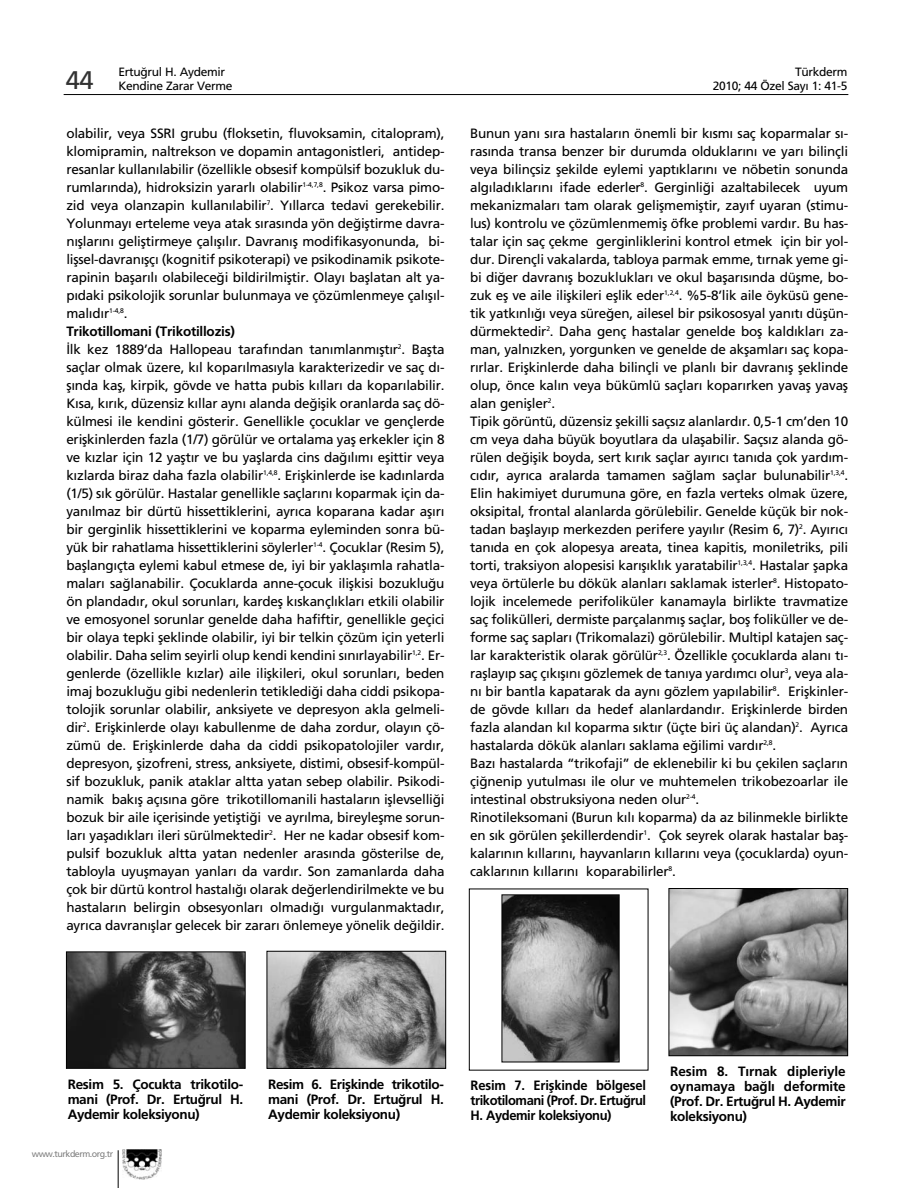
<style>
.page{position:relative;width:918px;height:1188px;background:#fff}
.page>*{position:absolute;margin:0;border:0;box-sizing:border-box;transform-origin:0 0}
.t1{font:25.5px "Frutiger";color:#333}
.t2{font:13.5px/18px "Frutiger";letter-spacing:-.015em;color:#000}
.t3{font:700 13.5px/15px "Frutiger";letter-spacing:-.03em;color:#000;text-align:justify}
.t4{font:700 13.5px/15px "Frutiger";letter-spacing:-.03em;color:#000;text-align:justify;scale:.96 1}
.t5{font:12px/13.5px "Frutiger";letter-spacing:-.03em;color:#000}
.t6{font:9px "Frutiger";letter-spacing:-.055em;color:#808080}
.s1{font-weight:700}
</style>
<div class="page">
<img style="left:68px;top:954px;width:175px;height:113px">
<div style="left:66px;top:952px;width:179px;height:117px;border:1px solid #000"></div>
<img style="left:269px;top:953px;width:175px;height:114px">
<div style="left:267px;top:951px;width:179px;height:118px;border:1px solid #000"></div>
<img style="left:504px;top:897px;width:113px;height:163px">
<div style="left:502px;top:895px;width:117px;height:167px;border:1px solid #000"></div>
<img style="left:671px;top:890px;width:175px;height:164px">
<div style="left:669px;top:888px;width:179px;height:168px;border:1px solid #000"></div>
<hr style="left:64px;top:94px;width:784px;height:1px;background:#000">
<img style="left:123px;top:1149px;width:39px;height:30px">
<hr style="left:118px;top:1150px;width:1px;height:38px;background:#000">
<p class="t5" style="left:118px;top:66px;width:116px">Ertu¤rul H. Aydemir<br>Kendine Zarar Verme</p>
<p class="t5" style="left:795px;top:66px;width:54px">Türkderm</p>
<h1 class="t1" style="left:66px;top:70px;width:29px">44</h1>
<p class="t5" style="left:713px;top:80px;width:136px">2010; 44 Özel Say› 1: 41-5</p>
<p class="t2" style="left:66px;top:125px;width:380px">olabilir, veya SSRI grubu (floksetin, fluvoksamin, citalopram), klomipramin, naltrekson ve dopamin antagonistleri, antidep&shy;resanlar kullan›labilir (özellikle obsesif kompülsif bozukluk du&shy;rumlar›nda), hidroksizin yararl› olabilir<sup>1-4,7,8</sup>. Psikoz varsa pimo&shy;zid veya olanzapin kullan›labilir<sup>7</sup>. Y›llarca tedavi gerekebilir.<br>Yolunmay› erteleme veya atak s›ras›nda yön de¤ifltirme davra&shy;n›fllar›n› gelifltirmeye çal›fl›l›r. Davran›fl modifikasyonunda, bi&shy;liflsel-davran›flç› (kognitif psikoterapi) ve psikodinamik psikote&shy;rapinin baflar›l› olabilece¤i bildirilmifltir. Olay› bafllatan alt ya&shy;p›daki psikolojik sorunlar bulunmaya ve çözümlenmeye çal›fl›l&shy;mal›d›r<sup>1-4,8</sup>.<br><span class="s1">Trikotillomani (Trikotillozis)<br></span>‹lk kez 1889’da Hallopeau taraf›ndan tan›mlanm›flt›r<sup>2</sup>. Baflta saçlar olmak üzere, k›l kopar›lmas›yla karakterizedir ve saç d›- fl›nda kafl, kirpik, gövde ve hatta pubis k›llar› da kopar›labilir.<br>K›sa, k›r›k, düzensiz k›llar ayn› alanda de¤iflik oranlarda saç dö&shy;külmesi ile kendini gösterir. Genellikle çocuklar ve gençlerde eriflkinlerden fazla (1/7) görülür ve ortalama yafl erkekler için 8 ve k›zlar için 12 yaflt›r ve bu yafllarda cins da¤›l›m› eflittir veya k›zlarda biraz daha fazla olabilir<sup>1,4,8</sup>. Eriflkinlerde ise kad›nlarda (1/5) s›k görülür. Hastalar genellikle saçlar›n› koparmak için da&shy;yan›lmaz bir dürtü hissettiklerini, ayr›ca koparana kadar afl›r› bir gerginlik hissettiklerini ve koparma eyleminden sonra bü&shy;yük bir rahatlama hissettiklerini söylerler<sup>1-4</sup>. Çocuklar (Resim 5), bafllang›çta eylemi kabul etmese de, iyi bir yaklafl›mla rahatla&shy;malar› sa¤lanabilir. Çocuklarda anne-çocuk iliflkisi bozuklu¤u ön plandad›r, okul sorunlar›, kardefl k›skançl›klar› etkili olabilir ve emosyonel sorunlar genelde daha hafiftir, genellikle geçici bir olaya tepki fleklinde olabilir, iyi bir telkin çözüm için yeterli olabilir. Daha selim seyirli olup kendi kendini s›n›rlayabilir<sup>1,2</sup>. Er&shy;genlerde (özellikle k›zlar) aile iliflkileri, okul sorunlar›, beden imaj bozuklu¤u gibi nedenlerin tetikledi¤i daha ciddi psikopa&shy;tolojik sorunlar olabilir, anksiyete ve depresyon akla gelmeli&shy;dir<sup>2</sup>. Eriflkinlerde olay› kabullenme de daha zordur, olay›n çö&shy;zümü de. Eriflkinlerde daha da ciddi psikopatolojiler vard›r, depresyon, flizofreni, stress, anksiyete, distimi, obsesif-kompül&shy;sif bozukluk, panik ataklar altta yatan sebep olabilir. Psikodi&shy;namik bak›fl aç›s›na göre trikotillomanili hastalar›n ifllevselli¤i bozuk bir aile içerisinde yetiflti¤i ve ayr›lma, bireyleflme sorun&shy;lar› yaflad›klar› ileri sürülmektedir<sup>2</sup>. Her ne kadar obsesif kom&shy;pulsif bozukluk altta yatan nedenler aras›nda gösterilse de, tabloyla uyuflmayan yanlar› da vard›r. Son zamanlarda daha çok bir dürtü kontrol hastal›¤› olarak de¤erlendirilmekte ve bu hastalar›n belirgin obsesyonlar› olmad›¤› vurgulanmaktad›r, ayr›ca davran›fllar gelecek bir zarar› önlemeye yönelik de¤ildir.</p>
<p class="t2" style="left:470px;top:125px;width:380px">Bunun yan› s›ra hastalar›n önemli bir k›sm› saç koparmalar s›- ras›nda transa benzer bir durumda olduklar›n› ve yar› bilinçli veya bilinçsiz flekilde eylemi yapt›klar›n› ve nöbetin sonunda alg›lad›klar›n› ifade ederler<sup>8</sup>. Gerginli¤i azaltabilecek uyum mekanizmalar› tam olarak geliflmemifltir, zay›f uyaran (stimu&shy;lus) kontrolu ve çözümlenmemifl öfke problemi vard›r. Bu has&shy;talar için saç çekme gerginliklerini kontrol etmek için bir yol&shy;dur. Dirençli vakalarda, tabloya parmak emme, t›rnak yeme gi&shy;bi di¤er davran›fl bozukluklar› ve okul baflar›s›nda düflme, bo&shy;zuk efl ve aile iliflkileri efllik eder<sup>1,2,4</sup>. %5-8’lik aile öyküsü gene&shy;tik yatk›nl›¤› veya süre¤en, ailesel bir psikososyal yan›t› düflün&shy;dürmektedir<sup>2</sup>. Daha genç hastalar genelde bofl kald›klar› za&shy;man, yaln›zken, yorgunken ve genelde de akflamlar› saç kopa&shy;r›rlar. Eriflkinlerde daha bilinçli ve planl› bir davran›fl fleklinde olup, önce kal›n veya bükümlü saçlar› kopar›rken yavafl yavafl alan genifller<sup>2</sup>.<br>Tipik görüntü, düzensiz flekilli saçs›z alanlard›r. 0,5-1 cm’den 10 cm veya daha büyük boyutlara da ulaflabilir. Saçs›z alanda gö&shy;rülen de¤iflik boyda, sert k›r›k saçlar ay›r›c› tan›da çok yard›m&shy;c›d›r, ayr›ca aralarda tamamen sa¤lam saçlar bulunabilir<sup>1,3,4</sup>.<br>Elin hakimiyet durumuna göre, en fazla verteks olmak üzere, oksipital, frontal alanlarda görülebilir. Genelde küçük bir nok&shy;tadan bafllay›p merkezden perifere yay›l›r (Resim 6, 7)<sup>2</sup>. Ay›r›c› tan›da en çok alopesya areata, tinea kapitis, moniletriks, pili torti, traksiyon alopesisi kar›fl›kl›k yaratabilir<sup>1,3,4</sup>. Hastalar flapka veya örtülerle bu dökük alanlar› saklamak isterler<sup>8</sup>. Histopato&shy;lojik incelemede perifoliküler kanamayla birlikte travmatize saç folikülleri, dermiste parçalanm›fl saçlar, bofl foliküller ve de&shy;forme saç saplar› (Trikomalazi) görülebilir. Multipl katajen saç&shy;lar karakteristik olarak görülür<sup>2,3</sup>. Özellikle çocuklarda alan› t›- rafllay›p saç ç›k›fl›n› gözlemek de tan›ya yard›mc› olur<sup>3</sup>, veya ala&shy;n› bir bantla kapatarak da ayn› gözlem yap›labilir<sup>8</sup>. Eriflkinler&shy;de gövde k›llar› da hedef alanlardand›r. Eriflkinlerde birden fazla alandan k›l koparma s›kt›r (üçte biri üç alandan)<sup>2</sup>. Ayr›ca hastalarda dökük alanlar› saklama e¤ilimi vard›r<sup>2,8</sup>.<br>Baz› hastalarda “trikofaji” de eklenebilir ki bu çekilen saçlar›n çi¤nenip yutulmas› ile olur ve muhtemelen trikobezoarlar ile intestinal obstruksiyona neden olur<sup>2-4</sup>.<br>Rinotileksomani (Burun k›l› koparma) da az bilinmekle birlikte en s›k görülen flekillerdendir<sup>1</sup>. Çok seyrek olarak hastalar bafl&shy;kalar›n›n k›llar›n›, hayvanlar›n k›llar›n› veya (çocuklarda) oyun&shy;caklar›n›n k›llar›n› koparabilirler<sup>8</sup>.</p>
<p class="t3" style="left:68px;top:1078px;width:177px">Resim 5. Çocukta trikotilo&shy;mani (Prof. Dr. Ertu¤rul H.<br>Aydemir koleksiyonu)</p>
<p class="t3" style="left:268px;top:1078px;width:177px">Resim 6. Eriflkinde trikotilo&shy;mani (Prof. Dr. Ertu¤rul H.<br>Aydemir koleksiyonu)</p>
<p class="t4" style="left:471px;top:1079px;width:184px">Resim 7. Eriflkinde bölgesel trikotilomani (Prof. Dr. Ertu¤rul H. Aydemir koleksiyonu)</p>
<p class="t6" style="left:32px;top:1151px;width:83px">www.turkderm.org.tr</p>
<p class="t3" style="left:670px;top:1065px;width:177px">Resim 8. T›rnak dipleriyle oynamaya ba¤l› deformite (Prof. Dr. Ertu¤rul H. Aydemir koleksiyonu)</p>
</div>
